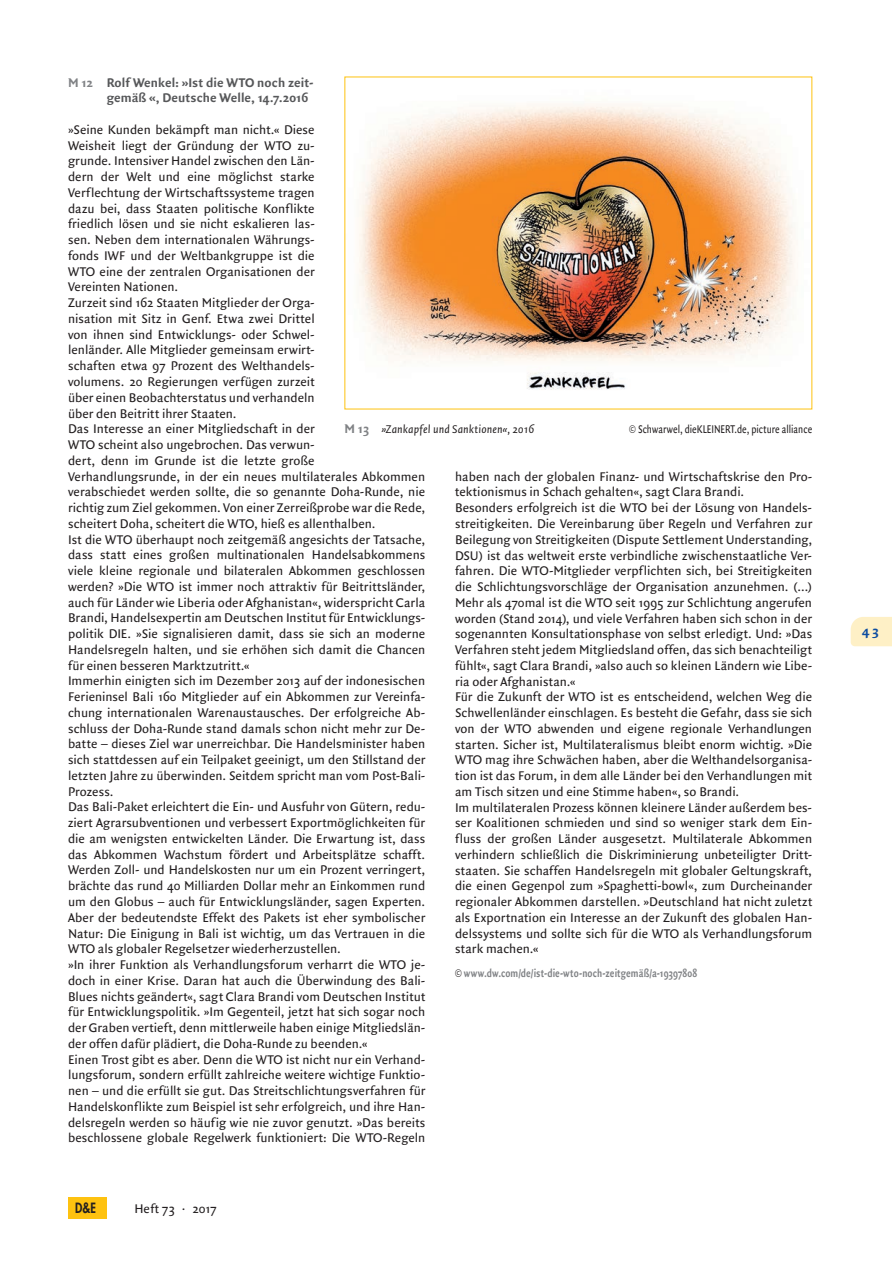
<style>
.page{position:relative;width:892px;height:1261px;background:#fff}
.page>*{position:absolute;margin:0;border:0;box-sizing:border-box;transform-origin:0 0}
.t1{font:800 13.8px "Futura";color:#231f20;scale:.82 1}
.t2{font:13.5px/15.8px "Quadraat Sans";color:#231f20}
.t3{font:700 13.5px/15.8px "Quadraat Sans";letter-spacing:.005em;color:#57585a}
.t4{font:700 13.5px "Quadraat Sans";color:#0d4da1;scale:1.1 1}
.t5{font:700 12px "Quadraat Sans";letter-spacing:.01em;color:#808285;scale:.8 1}
.t6{font:12px "Quadraat Sans";color:#231f20;scale:.8 1}
.t7{font:italic 12px "Quadraat Sans";letter-spacing:.005em;color:#231f20}
.s1{color:#808285}
.s2{font-weight:700;font-style:normal;font-size:13.5px;color:#808285}
.s3{font-weight:400;color:#231f20}
</style>
<div class="page">
<img style="left:359px;top:104px;width:436px;height:286px">
<svg style="left:851px;top:617px;width:41px;height:29px"></svg>
<div style="left:68px;top:1197px;width:38px;height:21px;background:#fec210"></div>
<p class="t3" style="left:107px;top:75px;width:208px;text-indent:-39px"><span class="s1">M 12</span> Rolf Wenkel: »Ist die WTO noch zeit&shy;gemäß «, Deutsche Welle, 14.7.2016</p>
<p class="t2" style="left:68px;top:123px;width:359px">»Seine Kunden bekämpft man nicht.« Diese<br>Weisheit liegt der Gründung der WTO zu-<br>grunde. Intensiver Handel zwischen den Län-<br>dern der Welt und eine möglichst starke<br>Verflechtung der Wirtschaftssysteme tragen<br>dazu bei, dass Staaten politische Konflikte<br>friedlich lösen und sie nicht eskalieren las-<br>sen. Neben dem internationalen Währungs-<br>fonds IWF und der Weltbankgruppe ist die<br>WTO eine der zentralen Organisationen der<br>Vereinten Nationen.<br>Zurzeit sind 162 Staaten Mitglieder der Orga-<br>nisation mit Sitz in Genf. Etwa zwei Drittel<br>von ihnen sind Entwicklungs- oder Schwel-<br>lenländer. Alle Mitglieder gemeinsam erwirt-<br>schaften etwa 97 Prozent des Welthandels-<br>volumens. 20 Regierungen verfügen zurzeit<br>über einen Beobachterstatus und verhandeln<br>über den Beitritt ihrer Staaten.<br>Das Interesse an einer Mitgliedschaft in der<br>WTO scheint also ungebrochen. Das verwun-<br>dert, denn im Grunde ist die letzte große Verhandlungsrunde, in der ein neues multilaterales Abkommen verabschiedet werden sollte, die so genannte Doha-Runde, nie richtig zum Ziel gekommen. Von einer Zerreißprobe war die Rede, scheitert Doha, scheitert die WTO, hieß es allenthalben.<br>Ist die WTO überhaupt noch zeitgemäß angesichts der Tatsache, dass statt eines großen multinationalen Handelsabkommens viele kleine regionale und bilateralen Abkommen geschlossen werden? »Die WTO ist immer noch attraktiv für Beitrittsländer, auch für Länder wie Liberia oder Afghanistan«, widerspricht Carla Brandi, Handelsexpertin am Deutschen Institut für Entwicklungs&shy;politik DIE. »Sie signalisieren damit, dass sie sich an moderne Handelsregeln halten, und sie erhöhen sich damit die Chancen für einen besseren Marktzutritt.«<br>Immerhin einigten sich im Dezember 2013 auf der indonesischen Ferieninsel Bali 160 Mitglieder auf ein Abkommen zur Vereinfa&shy;chung internationalen Warenaustausches. Der erfolgreiche Ab&shy;schluss der Doha-Runde stand damals schon nicht mehr zur De&shy;batte – dieses Ziel war unerreichbar. Die Handelsminister haben sich stattdessen auf ein Teilpaket geeinigt, um den Stillstand der letzten Jahre zu überwinden. Seitdem spricht man vom Post-Bali-Prozess.<br>Das Bali-Paket erleichtert die Ein- und Ausfuhr von Gütern, redu&shy;ziert Agrarsubventionen und verbessert Exportmöglichkeiten für die am wenigsten entwickelten Länder. Die Erwartung ist, dass das Abkommen Wachstum fördert und Arbeitsplätze schafft.<br>Werden Zoll- und Handelskosten nur um ein Prozent verringert, brächte das rund 40 Milliarden Dollar mehr an Einkommen rund um den Globus – auch für Entwicklungsländer, sagen Experten.<br>Aber der bedeutendste Effekt des Pakets ist eher symbolischer Natur: Die Einigung in Bali ist wichtig, um das Vertrauen in die WTO als globaler Regelsetzer wiederherzustellen.<br>»In ihrer Funktion als Verhandlungsforum verharrt die WTO je&shy;doch in einer Krise. Daran hat auch die Überwindung des Bali-Blues nichts geändert«, sagt Clara Brandi vom Deutschen Institut für Entwicklungspolitik. »Im Gegenteil, jetzt hat sich sogar noch der Graben vertieft, denn mittlerweile haben einige Mitgliedslän&shy;der offen dafür plädiert, die Doha-Runde zu beenden.«<br>Einen Trost gibt es aber. Denn die WTO ist nicht nur ein Verhand&shy;lungsforum, sondern erfüllt zahlreiche weitere wichtige Funktio&shy;nen – und die erfüllt sie gut. Das Streitschlichtungsverfahren für Handelskonflikte zum Beispiel ist sehr erfolgreich, und ihre Han&shy;delsregeln werden so häufig wie nie zuvor genutzt. »Das bereits beschlossene globale Regelwerk funktioniert: Die WTO-Regeln</p>
<p class="t7" style="left:344px;top:424px;width:191px"><span class="s2">M 13</span> »Zankapfel und Sanktionen«, 2016</p>
<p class="t6" style="left:629px;top:424px;width:230px">© Schwarwel, dieKLEINERT.de, picture alliance</p>
<p class="t2" style="left:455px;top:470px;width:359px">haben nach der globalen Finanz- und Wirtschaftskrise den Pro&shy;tektionismus in Schach gehalten«, sagt Clara Brandi.<br>Besonders erfolgreich ist die WTO bei der Lösung von Handels&shy;streitigkeiten. Die Vereinbarung über Regeln und Verfahren zur Beilegung von Streitigkeiten (Dispute Settlement Understanding, DSU) ist das weltweit erste verbindliche zwischenstaatliche Ver&shy;fahren. Die WTO-Mitglieder verpflichten sich, bei Streitigkeiten die Schlichtungsvorschläge der Organisation anzunehmen. (…)<br>Mehr als 470mal ist die WTO seit 1995 zur Schlichtung angerufen worden (Stand 2014), und viele Verfahren haben sich schon in der sogenannten Konsultationsphase von selbst erledigt. Und: »Das Verfahren steht jedem Mitgliedsland offen, das sich benachteiligt fühlt«, sagt Clara Brandi, »also auch so kleinen Ländern wie Libe&shy;ria oder Afghanistan.«<br>Für die Zukunft der WTO ist es entscheidend, welchen Weg die Schwellenländer einschlagen. Es besteht die Gefahr, dass sie sich von der WTO abwenden und eigene regionale Verhandlungen starten. Sicher ist, Multilateralismus bleibt enorm wichtig. »Die WTO mag ihre Schwächen haben, aber die Welthandelsorganisa&shy;tion ist das Forum, in dem alle Länder bei den Verhandlungen mit am Tisch sitzen und eine Stimme haben«, so Brandi.<br>Im multilateralen Prozess können kleinere Länder außerdem bes&shy;ser Koalitionen schmieden und sind so weniger stark dem Ein&shy;fluss der großen Länder ausgesetzt. Multilaterale Abkommen verhindern schließlich die Diskriminierung unbeteiligter Dritt&shy;staaten. Sie schaffen Handelsregeln mit globaler Geltungskraft, die einen Gegenpol zum »Spaghetti-bowl«, zum Durcheinander regionaler Abkommen darstellen. »Deutschland hat nicht zuletzt als Exportnation ein Interesse an der Zukunft des globalen Han&shy;delssystems und sollte sich für die WTO als Verhandlungsforum stark machen.«</p>
<p class="t5" style="left:455px;top:968px;width:304px"><span class="s3">©</span> www.dw.com/de/ist-die-wto-noch-zeitgemäß/a-19397808</p>
<p class="t1" style="left:75px;top:1198px;width:27px">D&amp;E</p>
<p class="t2" style="left:134px;top:1202px;width:84px">Heft 73 · 2017</p>
<p class="t4" style="left:862px;top:625px;width:17px">43</p>
</div>
